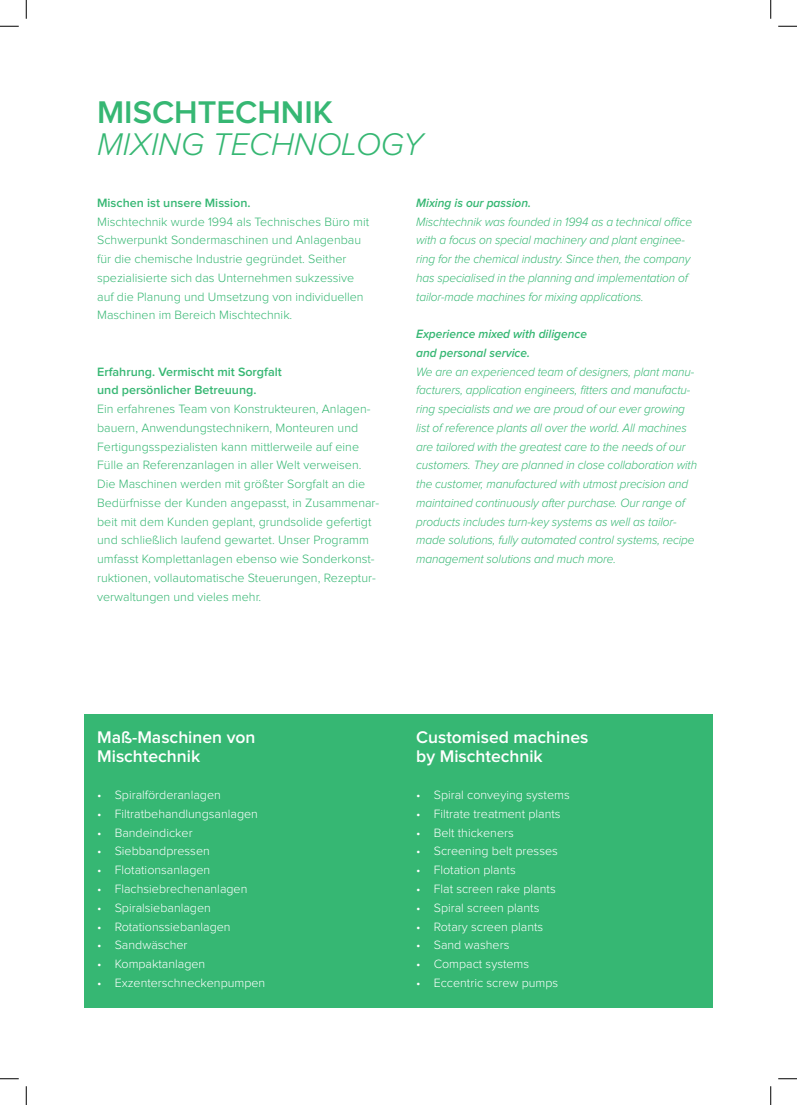
<style>
.page{position:relative;width:797px;height:1105px;background:#fff}
.page>*{position:absolute;margin:0;border:0;box-sizing:border-box;transform-origin:0 0}
.t1{font:italic 300 32.5px "Proxima Nova";color:#36b773}
.t2{font:600 32.5px "Proxima Nova";color:#36b773}
.t3{font:600 17.5px/18.8px "Proxima Nova";color:#fff}
.t4{font:italic 300 12.5px/18.8px "Proxima Nova";letter-spacing:-.01em;color:#36b773;scale:.95 1}
.t5{font:300 12.5px/18.8px "Proxima Nova";color:#36b773}
.t6{font:300 12.5px "Proxima Nova";color:#fff}
.t7{font:600 12.5px/18.8px "Proxima Nova";color:#36b773}
.t8{font:italic 600 12.5px/18.8px "Proxima Nova";color:#36b773;scale:.95 1}
</style>
<div class="page">
<div style="left:84px;top:714px;width:628px;height:294px;background:#36b773"></div>
<svg style="left:0;top:25px;width:19px;height:2px"></svg>
<svg style="left:778px;top:25px;width:19px;height:2px"></svg>
<svg style="left:0;top:1078px;width:19px;height:1px"></svg>
<svg style="left:778px;top:1078px;width:19px;height:1px"></svg>
<svg style="left:25px;top:0;width:2px;height:19px"></svg>
<svg style="left:25px;top:1086px;width:2px;height:19px"></svg>
<svg style="left:770px;top:0;width:1px;height:19px"></svg>
<svg style="left:770px;top:1086px;width:1px;height:19px"></svg>
<h1 class="t2" style="left:97px;top:97px;width:237px">MISCHTECHNIK</h1>
<h1 class="t1" style="left:97px;top:130px;width:327px">MIXING TECHNOLOGY</h1>
<p class="t7" style="left:97px;top:194px;width:155px">Mischen ist unsere Mission.</p>
<p class="t5" style="left:97px;top:213px;width:273px">Mischtechnik wurde 1994 als Technisches Büro mit Schwerpunkt Sondermaschinen und Anlagenbau für die chemische Industrie gegründet. Seither spezialisierte sich das Unternehmen sukzessive auf die Planung und Umsetzung von individuellen Maschinen im Bereich Mischtechnik.</p>
<p class="t7" style="left:97px;top:363px;width:186px">Erfahrung. Vermischt mit Sorgfalt und persönlicher Betreuung.</p>
<p class="t5" style="left:97px;top:400px;width:284px">Ein erfahrenes Team von Konstrukteuren, Anlagen&shy;bauern, Anwendungstechnikern, Monteuren und Fertigungsspezialisten kann mittlerweile auf eine Fülle an Referenzanlagen in aller Welt verweisen.<br>Die Maschinen werden mit größter Sorgfalt an die Bedürfnisse der Kunden angepasst, in Zusammenar&shy;beit mit dem Kunden geplant, grundsolide gefertigt und schließlich laufend gewartet. Unser Programm umfasst Komplettanlagen ebenso wie Sonderkonst&shy;ruktionen, vollautomatische Steuerungen, Rezeptur&shy;verwaltungen und vieles mehr.</p>
<p class="t8" style="left:416px;top:194px;width:122px">Mixing is our passion.</p>
<p class="t4" style="left:416px;top:213px;width:292px">Mischtechnik was founded in 1994 as a technical office with a focus on special machinery and plant enginee&shy;ring for the chemical industry. Since then, the company has specialised in the planning and implementation of tailor-made machines for mixing applications.</p>
<p class="t8" style="left:416px;top:325px;width:181px">Experience mixed with diligence and personal service.</p>
<p class="t4" style="left:416px;top:363px;width:297px">We are an experienced team of designers, plant manu&shy;facturers, application engineers, fitters and manufactu&shy;ring specialists and we are proud of our ever growing list of reference plants all over the world. All machines are tailored with the greatest care to the needs of our customers. They are planned in close collaboration with the customer, manufactured with utmost precision and maintained continuously after purchase. Our range of products includes turn-key systems as well as tailor&shy;made solutions, fully automated control systems, recipe management solutions and much more.</p>
<h2 class="t3" style="left:97px;top:728px;width:160px">Maß-Maschinen von<br>Mischtechnik</h2>
<p class="t6" style="left:97px;top:789px;width:125px">• Spiralförderanlagen</p>
<p class="t6" style="left:97px;top:808px;width:162px">• Filtratbehandlungsanlagen</p>
<p class="t6" style="left:97px;top:827px;width:97px">• Bandeindicker</p>
<p class="t6" style="left:97px;top:846px;width:114px">• Siebbandpressen</p>
<p class="t6" style="left:97px;top:864px;width:115px">• Flotationsanlagen</p>
<p class="t6" style="left:97px;top:883px;width:152px">• Flachsiebrechenanlagen</p>
<p class="t6" style="left:97px;top:902px;width:115px">• Spiralsiebanlagen</p>
<p class="t6" style="left:97px;top:921px;width:135px">• Rotationssiebanlagen</p>
<p class="t6" style="left:97px;top:939px;width:92px">• Sandwäscher</p>
<p class="t6" style="left:97px;top:958px;width:110px">• Kompaktanlagen</p>
<p class="t6" style="left:97px;top:977px;width:170px">• Exzenterschneckenpumpen</p>
<h2 class="t3" style="left:416px;top:728px;width:174px">Customised machines by Mischtechnik</h2>
<p class="t6" style="left:416px;top:789px;width:155px">• Spiral conveying systems</p>
<p class="t6" style="left:416px;top:808px;width:146px">• Filtrate treatment plants</p>
<p class="t6" style="left:416px;top:827px;width:99px">• Belt thickeners</p>
<p class="t6" style="left:416px;top:846px;width:143px">• Screening belt presses</p>
<p class="t6" style="left:416px;top:864px;width:101px">• Flotation plants</p>
<p class="t6" style="left:416px;top:883px;width:141px">• Flat screen rake plants</p>
<p class="t6" style="left:416px;top:902px;width:125px">• Spiral screen plants</p>
<p class="t6" style="left:416px;top:921px;width:129px">• Rotary screen plants</p>
<p class="t6" style="left:416px;top:939px;width:95px">• Sand washers</p>
<p class="t6" style="left:416px;top:958px;width:114px">• Compact systems</p>
<p class="t6" style="left:416px;top:977px;width:143px">• Eccentric screw pumps</p>
</div>
